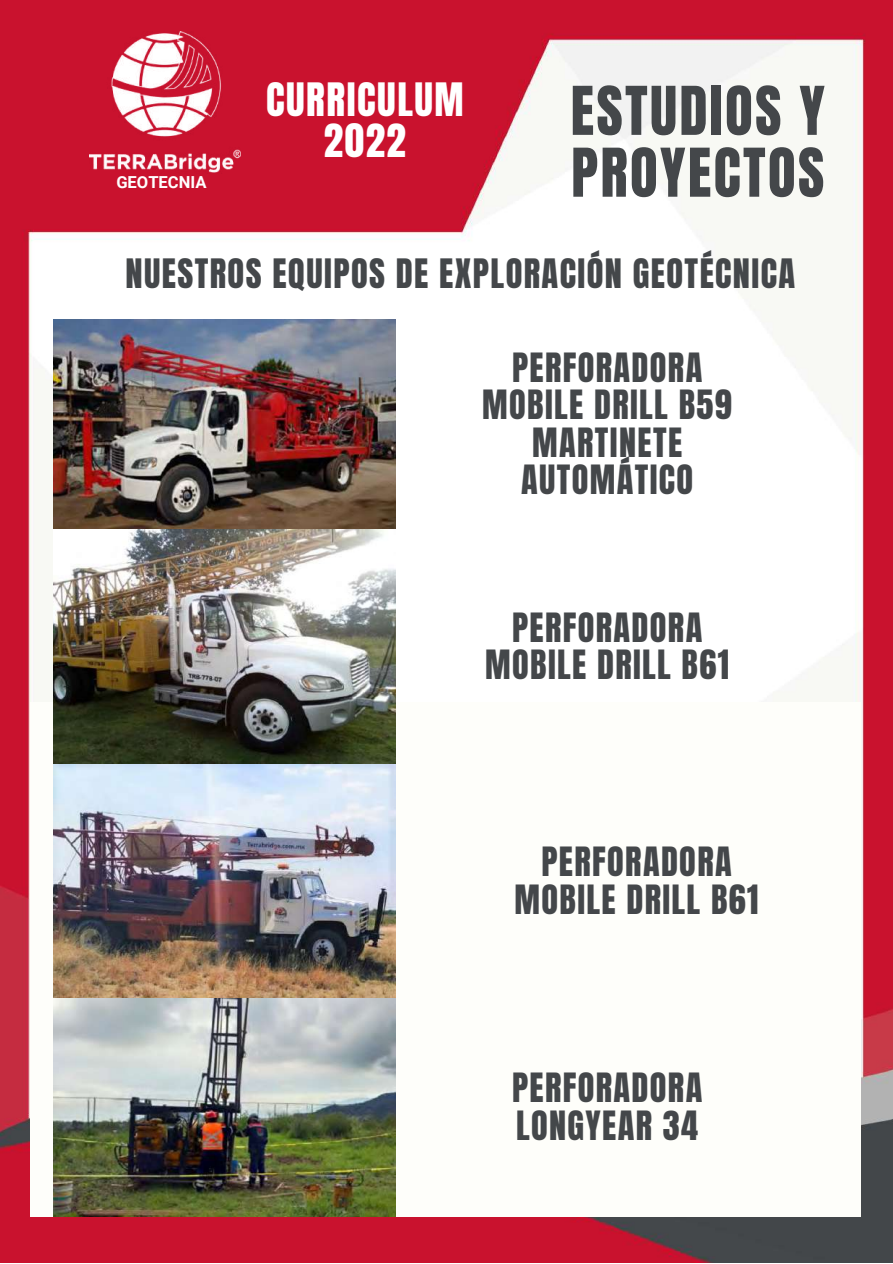
<style>
.page{position:relative;width:893px;height:1264px;background:#fff}
.page>*{position:absolute;margin:0;border:0;box-sizing:border-box;transform-origin:0 0}
.t1{font:57.15px/61.8px "Anton";letter-spacing:.04em;color:#44474a}
.t2{font:39.15px/41.5px "Anton";letter-spacing:.04em;color:#fff;text-align:center}
.t3{font:34.5px "Anton";letter-spacing:.04em;color:#44474a}
.t4{font:34.35px/37.3px "Anton";letter-spacing:.04em;color:#44474a;text-align:center}
.t5{font:700 16.5px "Roboto";color:#fff}
</style>
<div class="page">
<img style="left:0;top:0;width:892px;height:1262px">
<img style="left:89px;top:31px;width:151px;height:142px">
<div style="left:30px;top:702px;width:830px;height:514px;background:#fefefa"></div>
<img style="left:54px;top:320px;width:341px;height:896px">
<p class="t5" style="left:116px;top:173px;width:92px">GEOTECNIA</p>
<p class="t2" style="left:266px;top:79px;width:199px">CURRICULUM<br>2022</p>
<h1 class="t1" style="left:570px;top:81px;width:256px">ESTUDIOS Y<br>PROYECTOS</h1>
<p class="t3" style="left:126px;top:249px;width:671px">NUESTROS EQUIPOS DE EXPLORACIÓN GEOTÉCNICA</p>
<p class="t4" style="left:482px;top:349px;width:251px">PERFORADORA<br>MOBILE DRILL B59<br>MARTINETE<br>AUTOMÁTICO</p>
<p class="t4" style="left:485px;top:609px;width:245px">PERFORADORA<br>MOBILE DRILL B61</p>
<p class="t4" style="left:514px;top:843px;width:245px">PERFORADORA<br>MOBILE DRILL B61</p>
<p class="t4" style="left:512px;top:1069px;width:192px;text-align:left">PERFORADORA<br>LONGYEAR 34</p>
</div>
